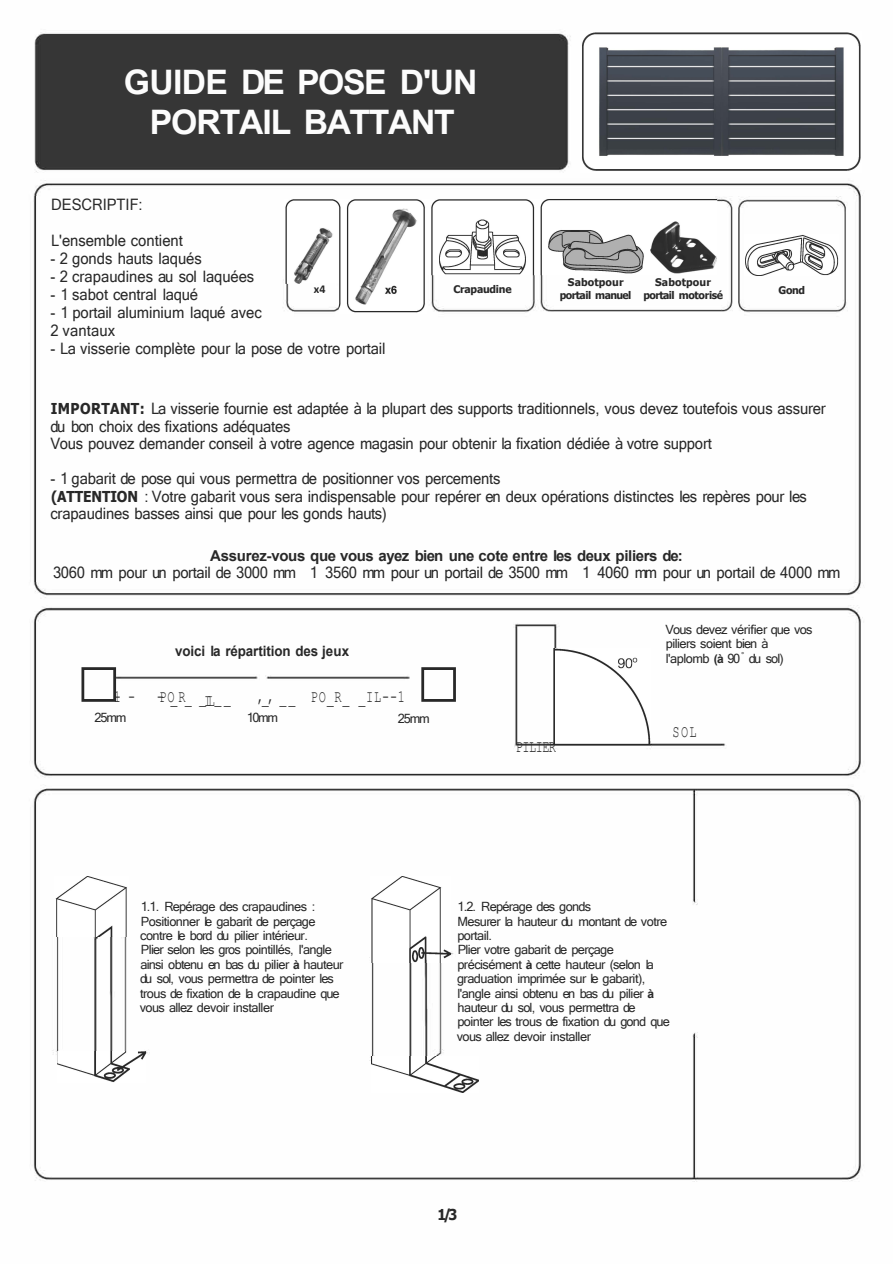
<style>
.page{position:relative;width:893px;height:1264px;background:#fff}
.page>*{position:absolute;margin:0;border:0;box-sizing:border-box;transform-origin:0 0}
.t1{font:75px "Times New Roman";color:#282828}
.t2{font:700 33.75px/40.3px "Arial";letter-spacing:-.035em;color:#fcfcfc;text-align:center}
.t3{font:17.25px "Courier New";letter-spacing:-.045em;color:#282828;scale:.69 1}
.t4{font:15.75px/17.5px "Microsoft Sans Serif";letter-spacing:-.015em;color:#282828;scale:.94 1}
.t5{font:700 15px "Arial";letter-spacing:-.025em;color:#282828}
.t6{font:700 15px "Tahoma";color:#282828;scale:.92 1}
.t7{font:700 14.25px "Arial";letter-spacing:-.005em;color:#282828;scale:.94 1}
.t8{font:12.75px/14.4px "Microsoft Sans Serif";letter-spacing:-.04em;color:#282828}
.t9{font:700 12px "Calibri";color:#282828}
.t10{font:700 10.5px/12.6px "Tahoma";letter-spacing:-.05em;color:#282828}
.t11{font:700 10.5px "Tahoma";letter-spacing:-.03em;color:#282828}
.t12{font:700 10.5px "Tahoma";letter-spacing:.01em;color:#282828}
.s1{font-family:"Tahoma";font-weight:700;font-size:15px}
.s2{font-family:"Times New Roman";font-size:75px}
.s3{font-family:"Arial";font-weight:700;font-size:12px}
</style>
<div class="page">
<img style="left:32px;top:32px;width:831px;height:1150px">
<img style="left:580px;top:32px;width:281px;height:141px">
<img style="left:284px;top:199px;width:433px;height:115px">
<img style="left:744px;top:235px;width:94px;height:40px">
<img style="left:552px;top:648px;width:99px;height:99px">
<img style="left:55px;top:876px;width:73px;height:60px">
<img style="left:58px;top:1051px;width:87px;height:30px">
<img style="left:370px;top:876px;width:81px;height:86px">
<img style="left:372px;top:1056px;width:106px;height:36px">
<h2 class="t2" style="left:124px;top:62px;width:355px">GUIDE DE POSE D'UN<br>PORTAIL BATTANT</h2>
<p class="t4" style="left:51px;top:195px;width:99px">DESCRIPTIF:</p>
<p class="t4" style="left:51px;top:231px;width:142px">L'ensemble contient</p>
<p class="t4" style="left:51px;top:249px;width:162px">- 2 gonds hauts laqués</p>
<p class="t4" style="left:51px;top:267px;width:218px">- 2 crapaudines au sol laquées</p>
<p class="t4" style="left:51px;top:285px;width:158px">- 1 sabot central laqué</p>
<p class="t9" style="left:314px;top:281px;width:13px">x4</p>
<p class="t11" style="left:453px;top:282px;width:60px">Crapaudine</p>
<p class="t4" style="left:51px;top:303px;width:226px;line-height:18.1px">- 1 portail aluminium laqué avec<br>2 vantaux</p>
<p class="t4" style="left:51px;top:339px;width:358px">- La visserie complète pour la pose de votre portail</p>
<p class="t10" style="left:560px;top:277px;width:165px;text-indent:95px">Sabotpour portail manuel portail motorisé</p>
<p class="t11" style="left:778px;top:283px;width:28px">Gond</p>
<p class="t12" style="left:568px;top:275px;width:57px">Sabotpour</p>
<p class="t4" style="left:50px;top:399px;width:826px"><span class="s1">IMPORTANT:</span> La visserie fournie est adaptée à la plupart des supports traditionnels, vous devez toutefois vous assurer du bon choix des fixations adéquates<br>Vous pouvez demander conseil à votre agence magasin pour obtenir la fixation dédiée à votre support</p>
<p class="t4" style="left:50px;top:469px;width:806px">- 1 gabarit de pose qui vous permettra de positionner vos percements<br><span class="s1">(ATTENTION</span> : Votre gabarit vous sera indispensable pour repérer en deux opérations distinctes les repères pour les crapaudines basses ainsi que pour les gonds hauts)</p>
<p class="t5" style="left:210px;top:544px;width:474px">Assurez-vous que vous ayez bien une cote entre les deux piliers de:</p>
<p class="t4" style="left:53px;top:563px;width:839px">3060 mm pour un portail de 3000 mm 1 3560 mm pour un portail de 3500 mm 1 4060 mm pour un portail de 4000 mm</p>
<p class="t3" style="left:76px;top:685px;width:87px"><span class="s2">□</span>-1 -</p>
<p class="t7" style="left:175px;top:641px;width:187px">voici la répartition des jeux</p>
<p class="t3" style="left:157px;top:685px;width:109px">-P O_ R_ _IL _ _</p>
<p class="t3" style="left:257px;top:685px;width:216px">,_, __ PO_R_ _IL--1</p>
<h1 class="t1" style="left:416px;top:623px;width:47px">□</h1>
<p class="t8" style="left:94px;top:710px;width:33px">25mm</p>
<p class="t8" style="left:247px;top:710px;width:33px">10mm</p>
<p class="t8" style="left:398px;top:710px;width:33px">25mm</p>
<p class="t3" style="left:516px;top:736px;width:60px">PILIER</p>
<p class="t8" style="left:665px;top:621px;width:148px">Vous devez vérifier que vos piliers soient bien à l'aplomb <span class="s3">(à</span> 90<sup>°</sup> du sol)</p>
<p class="t3" style="left:672px;top:721px;width:37px">SOL</p>
<p class="t8" style="left:140px;top:898px;width:205px">1.1. Repérage des crapaudines :<br>Positionner Ie gabarit de perçage contre Ie bord du pilier intérieur.<br>Plier selon les gros pointillés, l'angle ainsi obtenu en bas du pilier <span class="s3">à</span> hauteur du sol, vous permettra de pointer les trous de fixation de la crapaudine que vous allez devoir installer</p>
<p class="t8" style="left:457px;top:898px;width:214px">1.2. Repérage des gonds<br>Mesurer la hauteur du montant de votre portail.<br>Plier votre gabarit de perçage précisément <span class="s3">à</span> cette hauteur (selon la graduation imprimée sur Ie gabarit), l'angle ainsi obtenu en bas du pilier <span class="s3">à </span>hauteur du sol, vous permettra de pointer les trous de fixation du gond que vous allez devoir installer</p>
<p class="t6" style="left:437px;top:1203px;width:23px">1/3</p>
</div>
